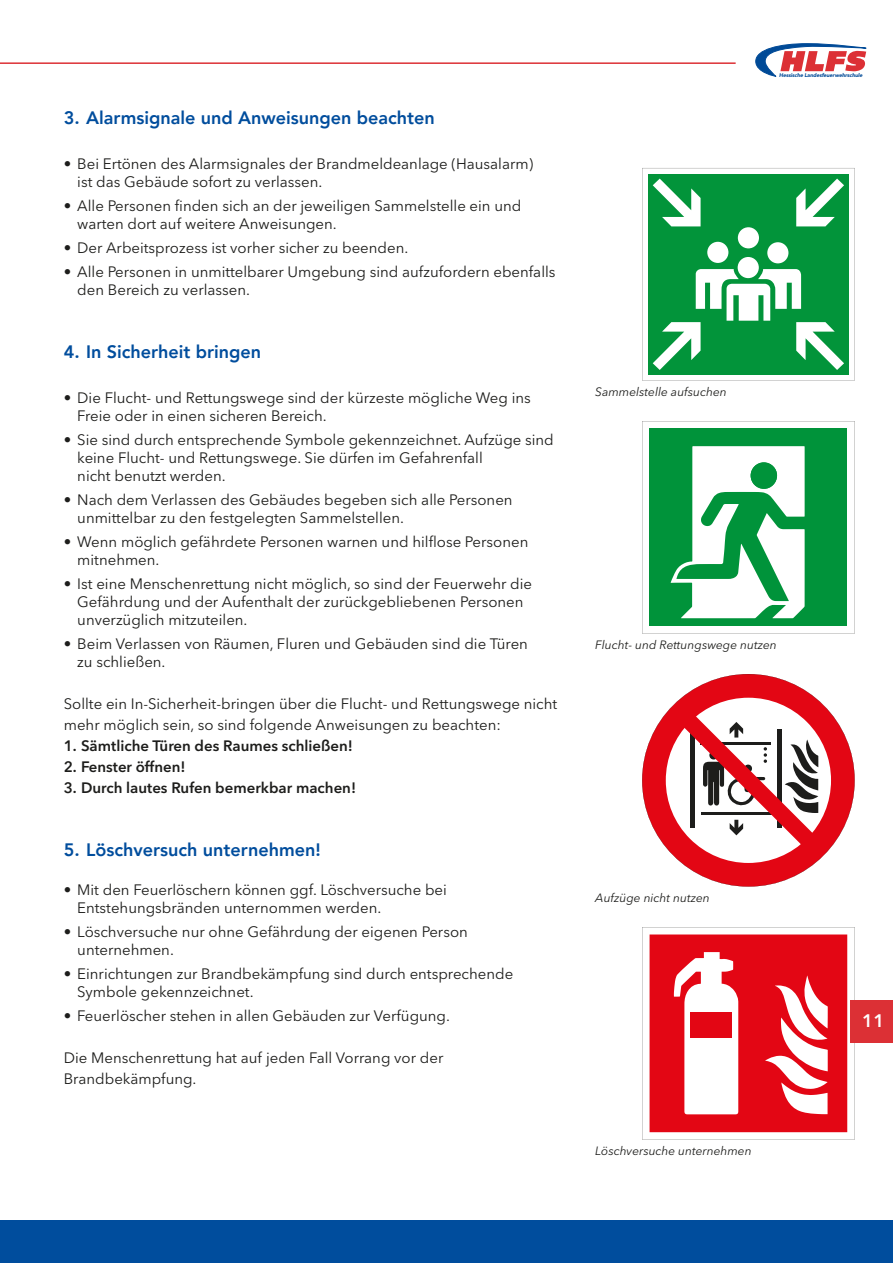
<style>
.page{position:relative;width:893px;height:1263px;background:#fff}
.page>*{position:absolute;margin:0;border:0;box-sizing:border-box;transform-origin:0 0}
.t1{font:800 18px "Avenir LT Pro";color:#004d9d}
.t2{font:600 18px "Avenir Next LT Pro";color:#fff}
.t3{font:15px/18px "Avenir Next LT Pro";color:#1d1d1b}
.t4{font:600 15px "Avenir Next LT Pro";color:#1d1d1b}
.t5{font:italic 12px "Avenir Next LT Pro";color:#1d1d1b}
.t6{font:italic 900 5.4px "Avenir";letter-spacing:-.015em;color:#004a97}
</style>
<div class="page">
<hr style="left:0;top:62px;width:736px;height:2px;background:#dc3035">
<svg style="left:756px;top:44px;width:110px;height:33px"></svg>
<svg style="left:642px;top:927px;width:213px;height:213px"></svg>
<svg style="left:650px;top:934px;width:197px;height:198px"></svg>
<div style="left:691px;top:1012px;width:41px;height:26px;background:#e30614"></div>
<svg style="left:642px;top:421px;width:213px;height:213px"></svg>
<div style="left:650px;top:429px;width:197px;height:197px;background:#00933a"></div>
<svg style="left:671px;top:446px;width:134px;height:172px"></svg>
<div style="left:751px;top:462px;width:26px;height:27px;background:#00933a;border-radius:50%"></div>
<svg style="left:642px;top:674px;width:213px;height:213px"></svg>
<svg style="left:642px;top:168px;width:213px;height:213px"></svg>
<div style="left:648px;top:174px;width:201px;height:201px;background:#02943a"></div>
<svg style="left:653px;top:179px;width:191px;height:191px"></svg>
<div style="left:0;top:1220px;width:893px;height:43px;background:#004d9d"></div>
<div style="left:850px;top:1000px;width:43px;height:43px;background:#dc3035"></div>
<p class="t1" style="left:64px;top:107px;width:373px">3. Alarmsignale und Anweisungen beachten</p>
<p class="t3" style="left:77px;top:155px;width:457px;text-indent:-14px">• Bei Ertönen des Alarmsignales der Brandmeldeanlage (Hausalarm) ist das Gebäude sofort zu verlassen.</p>
<p class="t3" style="left:77px;top:197px;width:446px;text-indent:-14px">• Alle Personen finden sich an der jeweiligen Sammelstelle ein und warten dort auf weitere Anweisungen.</p>
<p class="t3" style="left:64px;top:239px;width:346px">• Der Arbeitsprozess ist vorher sicher zu beenden.</p>
<p class="t3" style="left:77px;top:263px;width:480px;text-indent:-14px">• Alle Personen in unmittelbarer Umgebung sind aufzufordern ebenfalls den Bereich zu verlassen.</p>
<p class="t1" style="left:64px;top:341px;width:199px">4. In Sicherheit bringen</p>
<p class="t3" style="left:77px;top:389px;width:455px;text-indent:-14px">• Die Flucht- und Rettungswege sind der kürzeste mögliche Weg ins<br>Freie oder in einen sicheren Bereich.</p>
<p class="t3" style="left:77px;top:431px;width:478px;text-indent:-14px">• Sie sind durch entsprechende Symbole gekennzeichnet. Aufzüge sind keine Flucht- und Rettungswege. Sie dürfen im Gefahrenfall<br>nicht benutzt werden.</p>
<p class="t3" style="left:77px;top:491px;width:437px;text-indent:-14px">• Nach dem Verlassen des Gebäudes begeben sich alle Personen unmittelbar zu den festgelegten Sammelstellen.</p>
<p class="t3" style="left:77px;top:533px;width:453px;text-indent:-14px">• Wenn möglich gefährdete Personen warnen und hilflose Personen mitnehmen.</p>
<p class="t3" style="left:77px;top:575px;width:456px;text-indent:-14px">• Ist eine Menschenrettung nicht möglich, so sind der Feuerwehr die<br>Gefährdung und der Aufenthalt der zurückgebliebenen Personen unverzüglich mitzuteilen.</p>
<p class="t3" style="left:77px;top:635px;width:452px;text-indent:-14px">• Beim Verlassen von Räumen, Fluren und Gebäuden sind die Türen zu schließen.</p>
<p class="t3" style="left:64px;top:693px;width:495px;line-height:21px">Sollte ein In-Sicherheit-bringen über die Flucht- und Rettungswege nicht mehr möglich sein, so sind folgende Anweisungen zu beachten:</p>
<p class="t4" style="left:64px;top:737px;width:291px">1. Sämtliche Türen des Raumes schließen!</p>
<p class="t4" style="left:64px;top:758px;width:123px">2. Fenster öffnen!</p>
<p class="t4" style="left:64px;top:779px;width:294px">3. Durch lautes Rufen bemerkbar machen!</p>
<p class="t1" style="left:64px;top:839px;width:258px">5. Löschversuch unternehmen!</p>
<p class="t3" style="left:77px;top:881px;width:371px;text-indent:-14px">• Mit den Feuerlöschern können ggf. Löschversuche bei<br>Entstehungsbränden unternommen werden.</p>
<p class="t3" style="left:77px;top:923px;width:392px;text-indent:-14px">• Löschversuche nur ohne Gefährdung der eigenen Person unternehmen.</p>
<p class="t3" style="left:77px;top:965px;width:437px;text-indent:-14px">• Einrichtungen zur Brandbekämpfung sind durch entsprechende<br>Symbole gekennzeichnet.</p>
<p class="t3" style="left:64px;top:1007px;width:388px">• Feuerlöscher stehen in allen Gebäuden zur Verfügung.</p>
<p class="t3" style="left:64px;top:1047px;width:381px;line-height:21px">Die Menschenrettung hat auf jeden Fall Vorrang vor der<br>Brandbekämpfung.</p>
<p class="t6" style="left:779px;top:72px;width:85px">Hessische Landesfeuerwehrschule</p>
<p class="t5" style="left:595px;top:385px;width:133px">Sammelstelle aufsuchen</p>
<p class="t5" style="left:595px;top:638px;width:183px">Flucht- und Rettungswege nutzen</p>
<p class="t5" style="left:595px;top:891px;width:116px">Aufzüge nicht nutzen</p>
<p class="t5" style="left:595px;top:1144px;width:158px">Löschversuche unternehmen</p>
<p class="t2" style="left:862px;top:1010px;width:24px">11</p>
</div>
